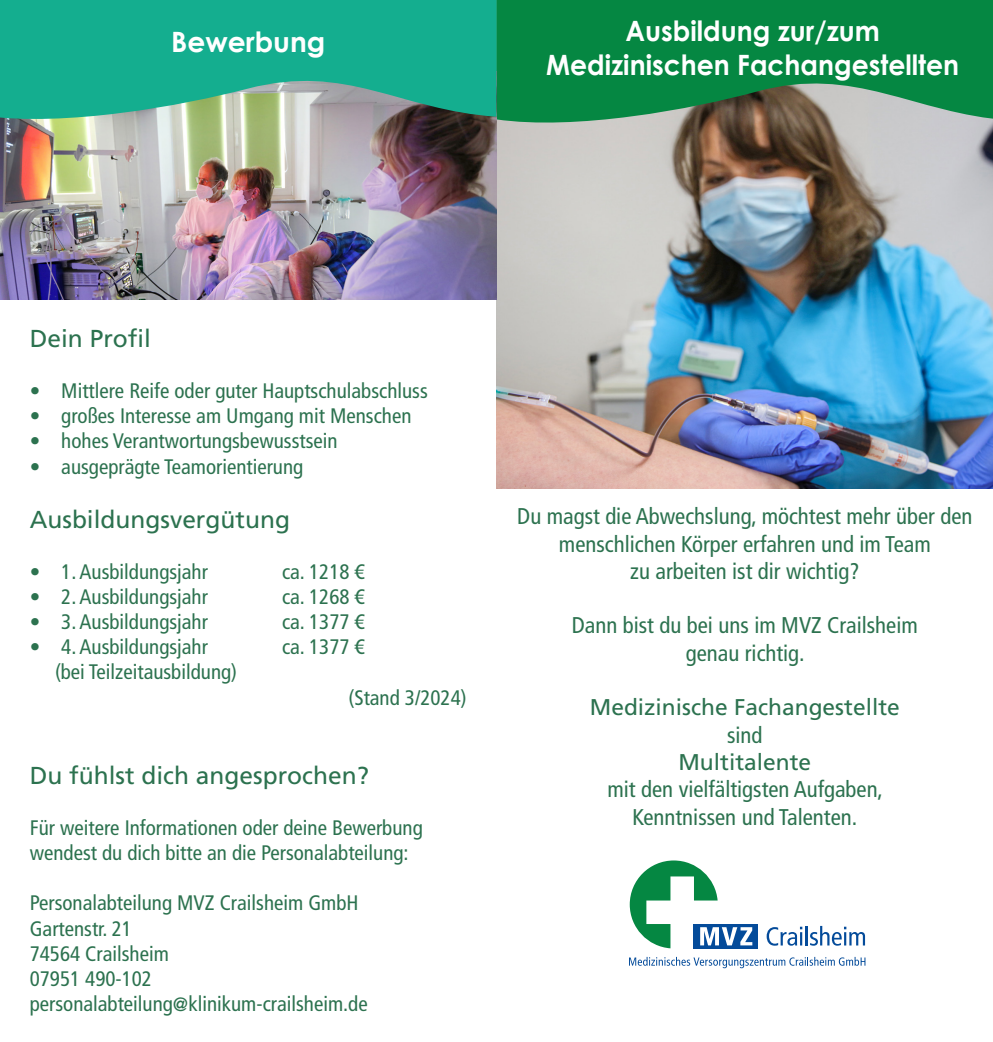
<style>
.page{position:relative;width:993px;height:1042px;background:#fff}
.page>*{position:absolute;margin:0;border:0;box-sizing:border-box;transform-origin:0 0}
.t1{font:700 28px "Century Gothic";color:#fff;scale:.95 1}
.t2{font:700 28px "Century Gothic";color:#fff}
.t3{font:24.5px "Frutiger LT Pro";color:#2c724f}
.t4{font:condensed 22.75px/27.3px "Frutiger LT Pro";color:#2c724f;text-align:center}
.t5{font:22.75px "Frutiger LT Pro";color:#2c724f}
.t6{font:condensed 21px/25.2px "Frutiger LT Pro";color:#2c724f}
.s1{font-stretch:normal;font-size:19.25px}
</style>
<div class="page">
<svg style="left:629px;top:957px;width:236px;height:11px"></svg>
<div style="left:693px;top:924px;width:64px;height:24px;background:#044b9a"></div>
<svg style="left:629px;top:860px;width:123px;height:88px"></svg>
<svg style="left:766px;top:926px;width:98px;height:19px"></svg>
<img style="left:496px;top:131px;width:496px;height:357px">
<svg style="left:496px;top:0;width:496px;height:131px;background:#248a52"></svg>
<img style="left:0;top:127px;width:496px;height:172px">
<svg style="left:0;top:0;width:496px;height:127px;background:#30ac90"></svg>
<p class="t2" style="left:171px;top:20px;width:155px">Bewerbung</p>
<p class="t1" style="left:625px;top:10px;width:269px">Ausbildung zur/zum</p>
<p class="t1" style="left:546px;top:44px;width:436px">Medizinischen Fachangestellten</p>
<p class="t3" style="left:30px;top:324px;width:123px">Dein Profil</p>
<p class="t6" style="left:30px;top:378px;width:399px">• Mittlere Reife oder guter Hauptschulabschluss</p>
<p class="t6" style="left:30px;top:403px;width:383px">• großes Interesse am Umgang mit Menschen</p>
<p class="t6" style="left:30px;top:428px;width:309px">• hohes Verantwortungsbewusstsein</p>
<p class="t6" style="left:30px;top:454px;width:275px">• ausgeprägte Teamorientierung</p>
<p class="t3" style="left:30px;top:505px;width:261px">Ausbildungsvergütung</p>
<p class="t6" style="left:30px;top:559px;width:180px">• 1. Ausbildungsjahr</p>
<p class="t6" style="left:282px;top:559px;width:84px">ca. 1218 €</p>
<p class="t6" style="left:30px;top:584px;width:180px">• 2. Ausbildungsjahr</p>
<p class="t6" style="left:282px;top:584px;width:84px">ca. 1268 €</p>
<p class="t6" style="left:30px;top:609px;width:180px">• 3. Ausbildungsjahr</p>
<p class="t6" style="left:282px;top:609px;width:84px">ca. 1377 €</p>
<p class="t6" style="left:30px;top:634px;width:180px">• 4. Ausbildungsjahr</p>
<p class="t6" style="left:282px;top:634px;width:84px">ca. 1377 €</p>
<p class="t6" style="left:55px;top:659px;width:183px">(bei Teilzeitausbildung)</p>
<p class="t6" style="left:348px;top:685px;width:120px">(Stand 3/2024)</p>
<p class="t3" style="left:30px;top:761px;width:340px">Du fühlst dich angesprochen?</p>
<p class="t6" style="left:30px;top:815px;width:394px">Für weitere Informationen oder deine Bewerbung wendest du dich bitte an die Personalabteilung:</p>
<p class="t6" style="left:30px;top:890px;width:330px">Personalabteilung MVZ Crailsheim GmbH</p>
<p class="t6" style="left:30px;top:916px;width:104px">Gartenstr. 21</p>
<p class="t6" style="left:30px;top:941px;width:141px">74564 Crailsheim</p>
<p class="t6" style="left:30px;top:966px;width:124px">07951 490-102</p>
<p class="t6" style="left:30px;top:991px;width:339px">personalabteilung<span class="s1">@</span>klinikum-crailsheim.de</p>
<p class="t4" style="left:517px;top:503px;width:456px">Du magst die Abwechslung, möchtest mehr über den menschlichen Körper erfahren und im Team</p>
<p class="t4" style="left:630px;top:557px;width:231px">zu arbeiten ist dir wichtig?</p>
<p class="t4" style="left:571px;top:612px;width:347px">Dann bist du bei uns im MVZ Crailsheim genau richtig.</p>
<p class="t5" style="left:589px;top:694px;width:311px">Medizinische Fachangestellte</p>
<p class="t4" style="left:727px;top:721px;width:37px">sind</p>
<p class="t5" style="left:678px;top:749px;width:134px">Multitalente</p>
<p class="t4" style="left:607px;top:776px;width:277px">mit den vielfältigsten Aufgaben,</p>
<p class="t4" style="left:632px;top:803px;width:226px">Kenntnissen und Talenten.</p>
</div>
